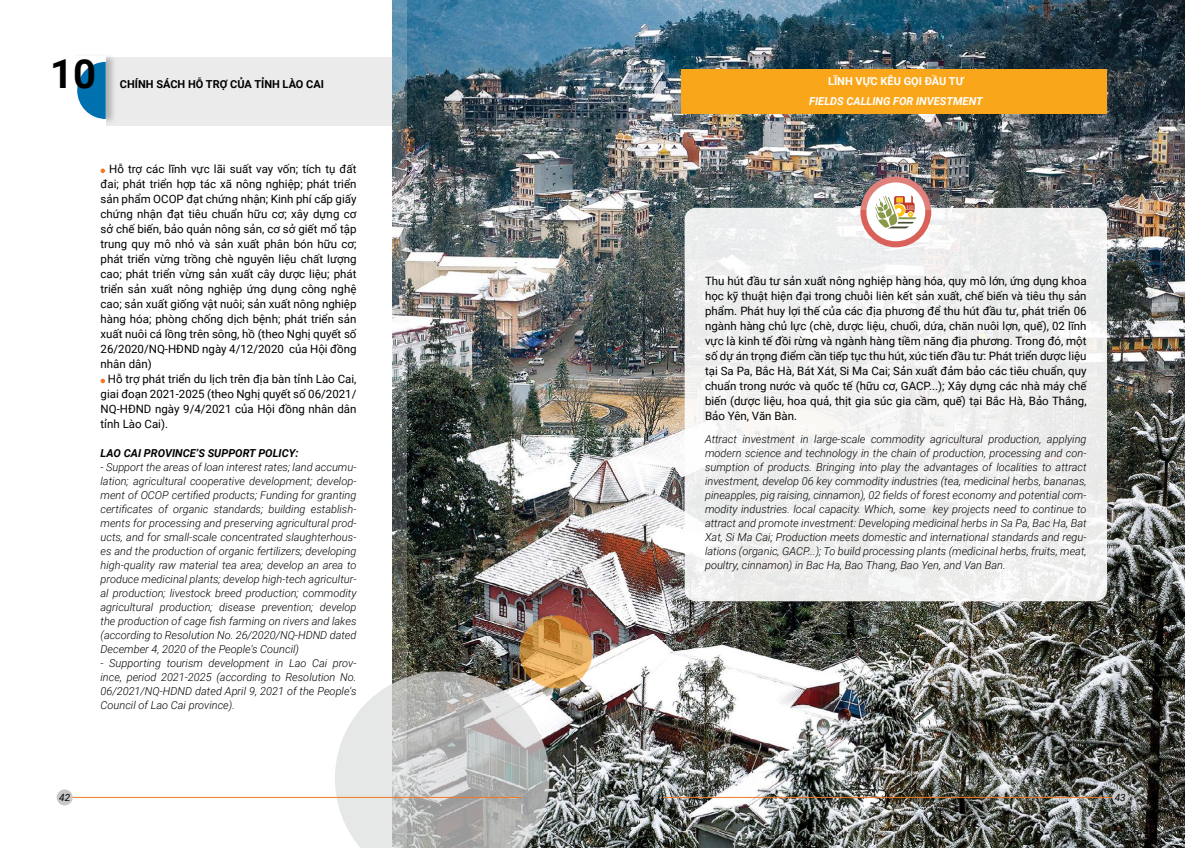
<style>
.page{position:relative;width:1185px;height:848px;background:#fff}
.page>*{position:absolute;margin:0;border:0;box-sizing:border-box;transform-origin:0 0}
.t1{font:700 40.1px "Roboto";color:#000}
.t2{font:11.5px/15px "Roboto";color:#000;text-align:justify}
.t3{font:italic 300 11px/14px "Roboto";color:#000;text-align:justify}
.t4{font:italic 700 11px "Roboto";color:#000}
.t5{font:700 11px "Roboto";color:#000}
.t6{font:italic 700 11px "Roboto";color:#fff}
.t7{font:700 11px "Roboto";color:#fff}
.t8{font:italic 10px "Roboto";color:#000}
</style>
<div class="page">
<div style="left:70px;top:53px;width:47px;height:72px;background:#fbfbfb"></div>
<div style="left:65px;top:57px;width:41px;height:69px;background:#fff"></div>
<img style="left:407px;top:0;width:778px;height:848px">
<img style="left:333px;top:614px;width:260px;height:234px">
<img style="left:393px;top:0;width:14px;height:848px">
<svg style="left:77px;top:57px;width:341px;height:69px;background:#d1dadf"></svg>
<svg style="left:101px;top:168px;width:4px;height:5px"></svg>
<svg style="left:101px;top:378px;width:4px;height:5px"></svg>
<div style="left:685px;top:208px;width:422px;height:393px;background:linear-gradient(to right,#f2f2f2,#f0f0ef);border-radius:11px"></div>
<img style="left:860px;top:176px;width:71px;height:71px">
<div style="left:681px;top:69px;width:426px;height:45px;background:#faa61a"></div>
<hr style="left:70px;top:796px;width:452px;height:1px;background:#f47920">
<div style="left:57px;top:789px;width:16px;height:16px;background:#c7c8ca;border-radius:50%"></div>
<hr style="left:663px;top:796px;width:452px;height:1px;background:#f47920">
<div style="left:1112px;top:789px;width:16px;height:16px;background:#c7c8ca;border-radius:50%"></div>
<h1 class="t1" style="left:50px;top:45px;width:47px">10</h1>
<p class="t5" style="left:120px;top:76px;width:206px">CHÍNH SÁCH HỖ TRỢ CỦA TỈNH LÀO CAI</p>
<p class="t2" style="left:101px;top:161px;width:257px;text-indent:9px">Hỗ trợ các lĩnh vực lãi suất vay vốn; tích tụ đất đai; phát triển hợp tác xã nông nghiệp; phát triển sản phẩm OCOP đạt chứng nhận; Kinh phí cấp giấy chứng nhận đạt tiêu chuẩn hữu cơ; xây dựng cơ sở chế biến, bảo quản nông sản, cơ sở giết mổ tập trung quy mô nhỏ và sản xuất phân bón hữu cơ; phát triển vừng trồng chè nguyên liệu chất lượng cao; phát triển vừng sản xuất cây dược liệu; phát triển sản xuất nông nghiệp ứng dụng công nghệ cao; sản xuất giống vật nuôi; sản xuất nông nghiệp hàng hóa; phòng chống dịch bệnh; phát triển sản xuất nuôi cá lồng trên sông, hồ (theo Nghị quyết số 26/2020/NQ-HĐND ngày 4/12/2020 của Hội đồng nhân dân)</p>
<p class="t2" style="left:101px;top:371px;width:257px;text-indent:7px">Hỗ trợ phát triển du lịch trên địa bàn tỉnh Lào Cai, giai đoạn 2021-2025 (theo Nghị quyết số 06/2021/ NQ-HĐND ngày 9/4/2021 của Hội đồng nhân dân tỉnh Lào Cai).</p>
<p class="t4" style="left:101px;top:445px;width:199px">LAO CAI PROVINCE’S SUPPORT POLICY:</p>
<p class="t3" style="left:101px;top:460px;width:257px">- Support the areas of loan interest rates; land accumu&shy;lation; agricultural cooperative development; develop&shy;ment of OCOP certified products; Funding for granting certificates of organic standards; building establish&shy;ments for processing and preserving agricultural prod&shy;ucts, and for small-scale concentrated slaughterhous&shy;es and the production of organic fertilizers; developing high-quality raw material tea area; develop an area to produce medicinal plants; develop high-tech agricultur&shy;al production; livestock breed production; commodity agricultural production; disease prevention; develop the production of cage fish farming on rivers and lakes (according to Resolution No. 26/2020/NQ-HDND dated December 4, 2020 of the People's Council)</p>
<p class="t3" style="left:101px;top:656px;width:257px">- Supporting tourism development in Lao Cai prov&shy;ince, period 2021-2025 (according to Resolution No.<br>06/2021/NQ-HDND dated April 9, 2021 of the People's Council of Lao Cai province).</p>
<p class="t7" style="left:828px;top:73px;width:137px">LĨNH VỰC KÊU GỌI ĐẦU TƯ</p>
<p class="t6" style="left:809px;top:93px;width:175px">FIELDS CALLING FOR INVESTMENT</p>
<p class="t2" style="left:705px;top:273px;width:383px">Thu hút đầu tư sản xuất nông nghiệp hàng hóa, quy mô lớn, ứng dụng khoa học kỹ thuật hiện đại trong chuỗi liên kết sản xuất, chế biến và tiêu thụ sản phẩm. Phát huy lợi thế của các địa phương để thu hút đầu tư, phát triển 06 ngành hàng chủ lực (chè, dược liệu, chuối, dứa, chăn nuôi lợn, quế), 02 lĩnh vực là kinh tế đồi rừng và ngành hàng tiềm năng địa phương. Trong đó, một số dự án trọng điểm cần tiếp tục thu hút, xúc tiến đầu tư: Phát triển dược liệu tại Sa Pa, Bắc Hà, Bát Xát, Si Ma Cai; Sản xuất đảm bảo các tiêu chuẩn, quy chuẩn trong nước và quốc tế (hữu cơ, GACP...); Xây dựng các nhà máy chế biến (dược liệu, hoa quả, thịt gia súc gia cầm, quế) tại Bắc Hà, Bảo Thắng, Bảo Yên, Văn Bàn.</p>
<p class="t3" style="left:705px;top:431px;width:383px">Attract investment in large-scale commodity agricultural production, applying modern science and technology in the chain of production, processing and con&shy;sumption of products. Bringing into play the advantages of localities to attract investment, develop 06 key commodity industries (tea, medicinal herbs, bananas, pineapples, pig raising, cinnamon), 02 fields of forest economy and potential com&shy;modity industries. local capacity. Which, some key projects need to continue to attract and promote investment: Developing medicinal herbs in Sa Pa, Bac Ha, Bat Xat, Si Ma Cai; Production meets domestic and international standards and regu&shy;lations (organic, GACP...); To build processing plants (medicinal herbs, fruits, meat, poultry, cinnamon) in Bac Ha, Bao Thang, Bao Yen, and Van Ban.</p>
<p class="t8" style="left:59px;top:790px;width:12px">42</p>
<p class="t8" style="left:1115px;top:790px;width:12px">43</p>
</div>
